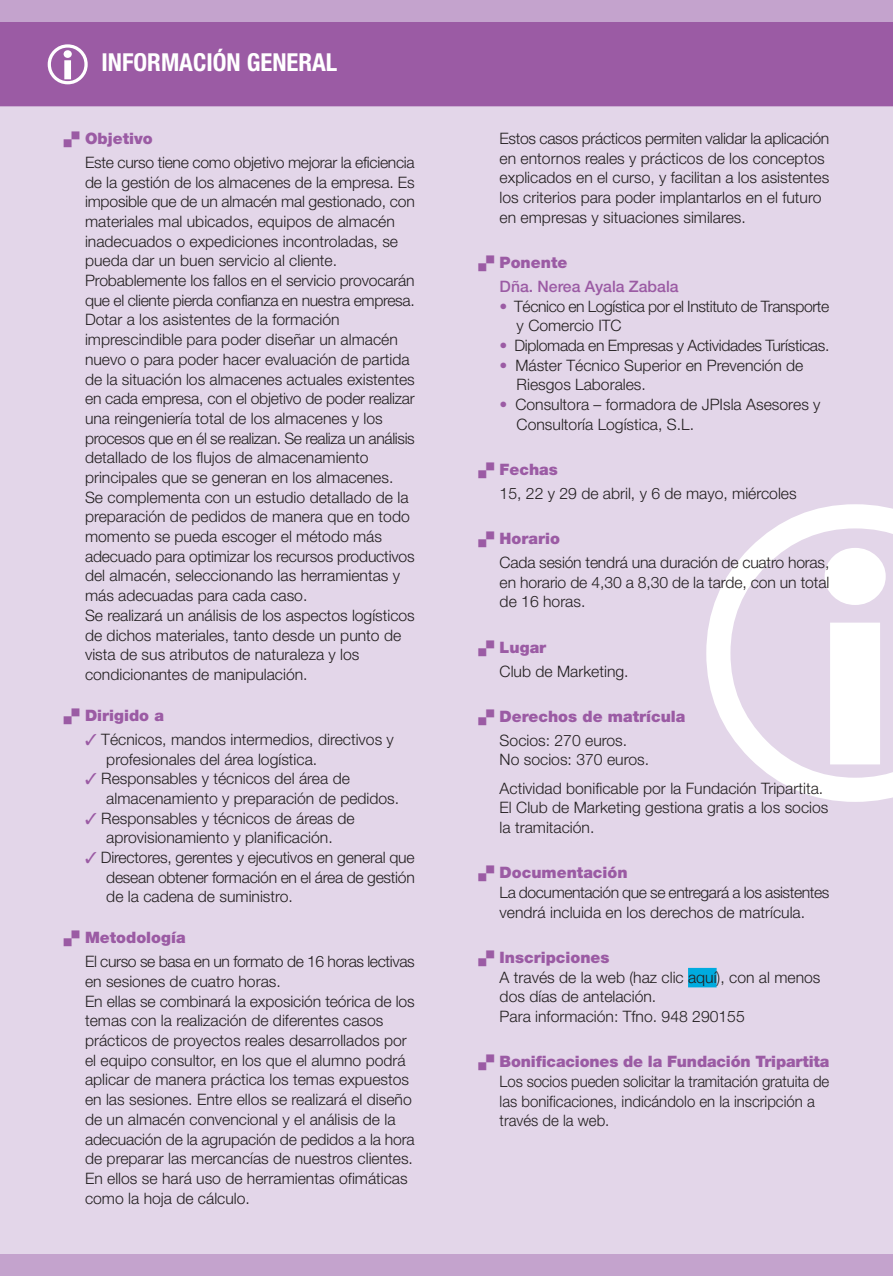
<style>
.page{position:relative;width:893px;height:1276px;background:#fff}
.page>*{position:absolute;margin:0;border:0;box-sizing:border-box;transform-origin:0 0}
.t1{font:700 condensed 24.75px "Helvetica Neue";color:#fff}
.t2{font:300 15.75px/19.6px "Helvetica Neue";color:#231f20}
.t3{font:300 15.75px/19.6px "Helvetica Neue";letter-spacing:-.025em;color:#231f20}
.t4{font:900 15.75px "Helvetica Neue";color:#9b5ba4}
.t5{font:300 15.75px/19.6px "Helvetica Neue";color:#231f20;scale:.95 1}
.t6{font:300 15.75px "Helvetica Neue";letter-spacing:-.02em;color:#231f20}
.t7{font:500 15.75px "Helvetica Neue";color:#9b5ba4}
.s1{color:#9b5ba4}
</style>
<div class="page">
<div style="left:0;top:21px;width:893px;height:1233px;background:#e3d6e9"></div>
<svg style="left:706px;top:504px;width:187px;height:298px"></svg>
<div style="left:0;top:21px;width:893px;height:85px;background:#9b5ba4"></div>
<svg style="left:48px;top:44px;width:40px;height:40px"></svg>
<div style="left:0;top:0;width:893px;height:21px;background:#c4a3cd"></div>
<div style="left:0;top:1254px;width:893px;height:22px;background:#c4a3cd"></div>
<div style="left:688px;top:968px;width:29px;height:19px;background:#00abdf"></div>
<h1 class="t1" style="left:101px;top:54px;width:237px">INFORMACIÓN GENERAL</h1>
<p class="t4" style="left:85px;top:133px;width:69px">Objetivo</p>
<p class="t2" style="left:85px;top:154px;width:331px">Este curso tiene como objetivo mejorar la eficiencia de la gestión de los almacenes de la empresa. Es imposible que de un almacén mal gestionado, con materiales mal ubicados, equipos de almacén inadecuados o expediciones incontroladas, se pueda dar un buen servicio al cliente.<br>Probablemente los fallos en el servicio provocarán que el cliente pierda confianza en nuestra empresa.<br>Dotar a los asistentes de la formación imprescindible para poder diseñar un almacén nuevo o para poder hacer evaluación de partida de la situación los almacenes actuales existentes en cada empresa, con el objetivo de poder realizar una reingeniería total de los almacenes y los procesos que en él se realizan. Se realiza un análisis detallado de los flujos de almacenamiento principales que se generan en los almacenes.<br>Se complementa con un estudio detallado de la preparación de pedidos de manera que en todo momento se pueda escoger el método más adecuado para optimizar los recursos productivos del almacén, seleccionando las herramientas y más adecuadas para cada caso.<br>Se realizará un análisis de los aspectos logísticos de dichos materiales, tanto desde un punto de vista de sus atributos de naturaleza y los condicionantes de manipulación.</p>
<p class="t4" style="left:85px;top:709px;width:81px">Dirigido a</p>
<p class="t2" style="left:106px;top:731px;width:289px;text-indent:-21px"><span class="s1">✓</span> Técnicos, mandos intermedios, directivos y profesionales del área logística.</p>
<p class="t2" style="left:106px;top:770px;width:294px;text-indent:-21px"><span class="s1">✓</span> Responsables y técnicos del área de almacenamiento y preparación de pedidos.</p>
<p class="t2" style="left:85px;top:809px;width:271px;text-align:center"><span class="s1">✓</span> Responsables y técnicos de áreas de aprovisionamiento y planificación.</p>
<p class="t2" style="left:106px;top:849px;width:310px;text-align:justify;text-indent:-21px"><span class="s1">✓</span> Directores, gerentes y ejecutivos en general que desean obtener formación en el área de gestión de la cadena de suministro.</p>
<p class="t4" style="left:85px;top:932px;width:102px">Metodología</p>
<p class="t2" style="left:85px;top:953px;width:331px">El curso se basa en un formato de 16 horas lectivas en sesiones de cuatro horas.<br>En ellas se combinará la exposición teórica de los temas con la realización de diferentes casos prácticos de proyectos reales desarrollados por el equipo consultor, en los que el alumno podrá aplicar de manera práctica los temas expuestos en las sesiones. Entre ellos se realizará el diseño de un almacén convencional y el análisis de la adecuación de la agrupación de pedidos a la hora de preparar las mercancías de nuestros clientes.<br>En ellos se hará uso de herramientas ofimáticas como la hoja de cálculo.</p>
<p class="t2" style="left:500px;top:130px;width:331px">Estos casos prácticos permiten validar la aplicación en entornos reales y prácticos de los conceptos explicados en el curso, y facilitan a los asistentes los criterios para poder implantarlos en el futuro en empresas y situaciones similares.</p>
<p class="t4" style="left:500px;top:257px;width:69px">Ponente</p>
<p class="t7" style="left:500px;top:281px;width:180px">Dña. Nerea Ayala Zabala</p>
<p class="t3" style="left:517px;top:298px;width:314px;text-indent:-17px"><span class="s1">•</span> Técnico en Logística por el Instituto de Transporte y Comercio ITC</p>
<p class="t6" style="left:500px;top:340px;width:331px"><span class="s1">•</span> Diplomada en Empresas y Actividades Turísticas.</p>
<p class="t2" style="left:517px;top:357px;width:288px;text-indent:-17px"><span class="s1">•</span> Máster Técnico Superior en Prevención de<br>Riesgos Laborales.</p>
<p class="t2" style="left:517px;top:396px;width:305px;text-indent:-17px"><span class="s1">•</span> Consultora – formadora de JPIsla Asesores y<br>Consultoría Logística, S.L.</p>
<p class="t4" style="left:500px;top:464px;width:60px">Fechas</p>
<p class="t2" style="left:500px;top:485px;width:299px">15, 22 y 29 de abril, y 6 de mayo, miércoles</p>
<p class="t4" style="left:500px;top:533px;width:62px">Horario</p>
<p class="t2" style="left:500px;top:554px;width:331px;text-align:justify">Cada sesión tendrá una duración de cuatro horas, en horario de 4,30 a 8,30 de la tarde, con un total de 16 horas.</p>
<p class="t4" style="left:500px;top:641px;width:48px">Lugar</p>
<p class="t2" style="left:500px;top:662px;width:130px">Club de Marketing.</p>
<p class="t4" style="left:500px;top:710px;width:187px">Derechos de matrícula</p>
<p class="t2" style="left:500px;top:732px;width:151px">Socios: 270 euros.<br>No socios: 370 euros.</p>
<p class="t2" style="left:500px;top:779px;width:330px">Actividad bonificable por la Fundación Tripartita.<br>El Club de Marketing gestiona gratis a los socios la tramitación.</p>
<p class="t4" style="left:500px;top:867px;width:130px">Documentación</p>
<p class="t3" style="left:500px;top:884px;width:331px">La documentación que se entregará a los asistentes vendrá incluida en los derechos de matrícula.</p>
<p class="t4" style="left:500px;top:951px;width:111px">Inscripciones</p>
<p class="t2" style="left:500px;top:968px;width:322px">A través de la web (haz clic aquí), con al menos dos días de antelación.<br>Para información: Tfno. 948 290155</p>
<p class="t4" style="left:500px;top:1056px;width:331px">Bonificaciones de la Fundación Tripartita</p>
<p class="t5" style="left:500px;top:1073px;width:349px">Los socios pueden solicitar la tramitación gratuita de las bonificaciones, indicándolo en la inscripción a través de la web.</p>
</div>
